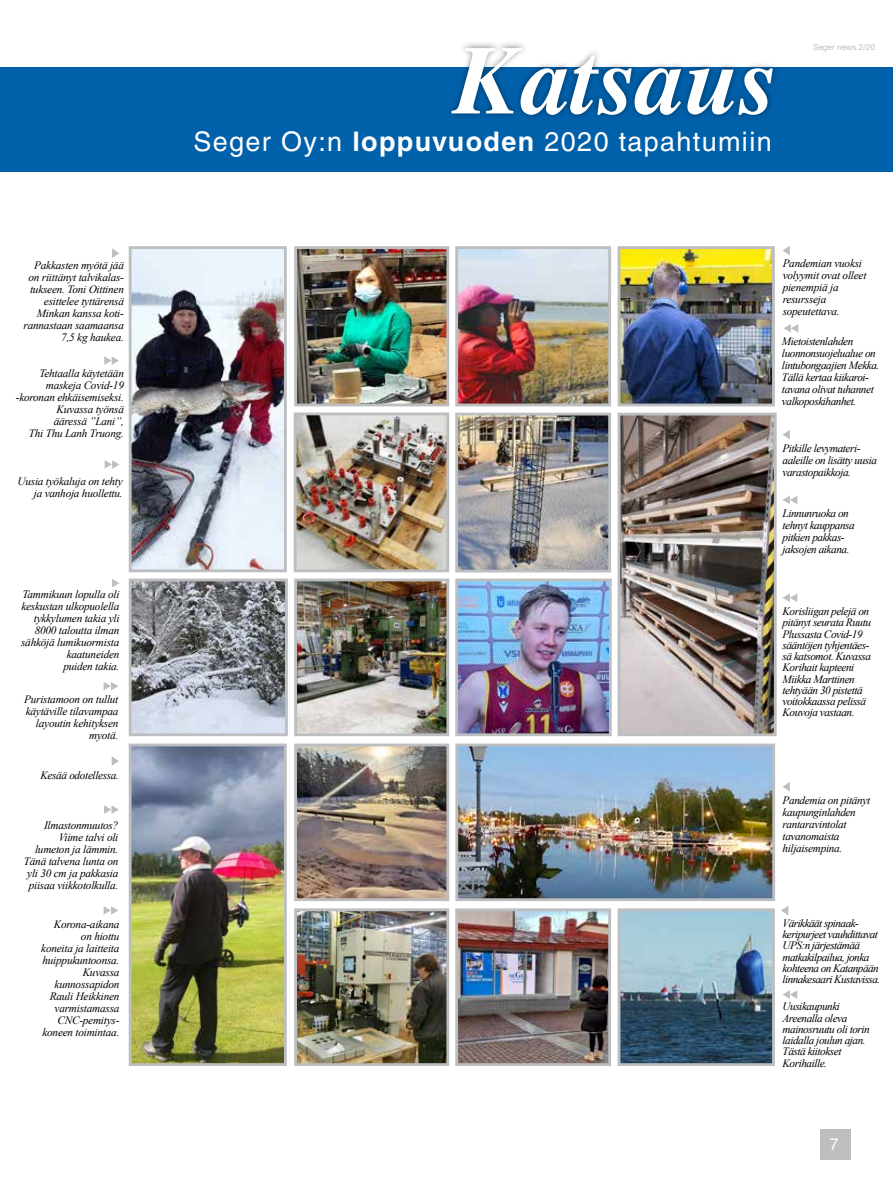
<style>
.page{position:relative;width:893px;height:1191px;background:#fff}
.page>*{position:absolute;margin:0;border:0;box-sizing:border-box;transform-origin:0 0}
.t1{font:italic 700 97.65px "Times";color:#fff}
.t2{font:27px "Helvetica LT Std";letter-spacing:.05em;color:#fff}
.t3{font:16.5px "Helvetica";color:#fff}
.t4{font:italic 11.25px/12px "Times New Roman";letter-spacing:-.03em;color:#000}
.t5{font:italic 11.25px/11.2px "Times New Roman";letter-spacing:-.05em;color:#000}
.t6{font:8.25px "Helvetica Neue";color:#bcbec0}
.s1{font-weight:700}
</style>
<div class="page">
<div style="left:821px;top:1129px;width:30px;height:30px;background:#bcbec0"></div>
<div style="left:0;top:68px;width:893px;height:104px;background:#0060a9"></div>
<div style="left:445px;top:41px;width:334px;height:80px;background:#000;opacity:.45"></div>
<img style="left:622px;top:417px;width:151px;height:315px">
<div style="left:618px;top:413px;width:159px;height:323px;border:3px solid #bcbec0"></div>
<img style="left:298px;top:416px;width:147px;height:152px">
<div style="left:294px;top:412px;width:155px;height:160px;border:3px solid #bcbec0"></div>
<img style="left:622px;top:250px;width:149px;height:152px">
<div style="left:618px;top:246px;width:157px;height:160px;border:3px solid #bcbec0"></div>
<img style="left:622px;top:912px;width:149px;height:150px">
<div style="left:618px;top:908px;width:157px;height:158px;border:3px solid #bcbec0"></div>
<svg style="left:783px;top:246px;width:7px;height:9px"></svg>
<svg style="left:112px;top:248px;width:7px;height:10px"></svg>
<svg style="left:112px;top:756px;width:7px;height:10px"></svg>
<svg style="left:783px;top:782px;width:7px;height:9px"></svg>
<img style="left:133px;top:250px;width:150px;height:318px">
<div style="left:129px;top:246px;width:158px;height:326px;border:3px solid #bcbec0"></div>
<img style="left:459px;top:582px;width:149px;height:150px">
<div style="left:455px;top:578px;width:157px;height:158px;border:3px solid #bcbec0"></div>
<img style="left:298px;top:250px;width:147px;height:152px">
<div style="left:294px;top:246px;width:155px;height:160px;border:3px solid #bcbec0"></div>
<img style="left:298px;top:912px;width:147px;height:150px">
<div style="left:294px;top:908px;width:155px;height:158px;border:3px solid #bcbec0"></div>
<img style="left:298px;top:582px;width:147px;height:150px">
<div style="left:294px;top:578px;width:155px;height:158px;border:3px solid #bcbec0"></div>
<img style="left:298px;top:747px;width:147px;height:150px">
<div style="left:294px;top:743px;width:155px;height:158px;border:3px solid #bcbec0"></div>
<svg style="left:104px;top:356px;width:15px;height:9px"></svg>
<svg style="left:105px;top:460px;width:14px;height:9px"></svg>
<img style="left:133px;top:582px;width:151px;height:150px">
<div style="left:129px;top:578px;width:159px;height:158px;border:3px solid #bcbec0"></div>
<img style="left:459px;top:250px;width:148px;height:152px">
<div style="left:455px;top:246px;width:156px;height:160px;border:3px solid #bcbec0"></div>
<img style="left:459px;top:912px;width:148px;height:150px">
<div style="left:455px;top:908px;width:156px;height:158px;border:3px solid #bcbec0"></div>
<img style="left:459px;top:417px;width:148px;height:151px">
<div style="left:455px;top:413px;width:156px;height:159px;border:3px solid #bcbec0"></div>
<svg style="left:783px;top:495px;width:14px;height:9px"></svg>
<svg style="left:783px;top:593px;width:14px;height:9px"></svg>
<svg style="left:783px;top:990px;width:14px;height:9px"></svg>
<svg style="left:784px;top:324px;width:14px;height:8px"></svg>
<img style="left:459px;top:747px;width:312px;height:150px">
<div style="left:455px;top:743px;width:320px;height:158px;border:3px solid #bcbec0"></div>
<svg style="left:112px;top:579px;width:7px;height:8px"></svg>
<svg style="left:104px;top:906px;width:14px;height:8px"></svg>
<svg style="left:104px;top:682px;width:14px;height:8px"></svg>
<svg style="left:781px;top:906px;width:7px;height:9px"></svg>
<svg style="left:783px;top:430px;width:7px;height:9px"></svg>
<img style="left:133px;top:747px;width:150px;height:315px">
<div style="left:129px;top:743px;width:158px;height:323px;border:3px solid #bcbec0"></div>
<svg style="left:104px;top:805px;width:15px;height:9px"></svg>
<p class="t4" style="left:24px;top:258px;width:102px;text-align:right">Pakkasten myötä jää on riittänyt talvikalas&shy;tukseen. Toni Oittinen esittelee tyttärensä<br>Minkan kanssa koti&shy;rannastaan saamaansa<br>7,5 kg haukea.</p>
<p class="t4" style="left:16px;top:367px;width:110px;text-align:right">Tehtaalla käytetään maskeja Covid-19 -koronan ehkäisemiseksi.<br>Kuvassa työnsä<br>ääressä ”Lani”,<br>Thi Thu Lanh Truong.</p>
<p class="t4" style="left:18px;top:474px;width:107px;text-align:right">Uusia työkaluja on tehty ja vanhoja huollettu.</p>
<p class="t4" style="left:21px;top:587px;width:100px;text-align:right">Tammikuun lopulla oli keskustan ulkopuolella tykkylumen takia yli<br>8000 taloutta ilman sähköjä lumikuormista kaatuneiden<br>puiden takia.</p>
<p class="t4" style="left:24px;top:693px;width:96px;text-align:right">Puristamoon on tullut käytäville tilavampaa layoutin kehityksen myotä.</p>
<p class="t4" style="left:40px;top:769px;width:80px">Kesää odotellessa.</p>
<p class="t4" style="left:24px;top:819px;width:96px;text-align:right">Ilmastonmuutos?<br>Viime talvi oli lumeton ja lämmin.<br>Tänä talvena lunta on yli 30 cm ja pakkasia piisaa viikkotolkulla.</p>
<p class="t4" style="left:41px;top:918px;width:80px;text-align:right">Korona-aikana on hiottu<br>koneita ja laitteita huippukuntoonsa.<br>Kuvassa kunnossapidon<br>Rauli Heikkinen varmistamassa<br>CNC-pemitys&shy;koneen toimintaa.</p>
<h1 class="t1" style="left:455px;top:-11px;width:322px">Katsaus</h1>
<h2 class="t2" style="left:193px;top:125px;width:580px">Seger Oy:n <span class="s1">loppuvuoden</span> 2020 tapahtumiin</h2>
<p class="t6" style="left:813px;top:41px;width:64px">Seger news 2/20</p>
<p class="t4" style="left:783px;top:257px;width:85px">Pandemian vuoksi volyymit ovat olleet pienempiä ja resursseja sopeutettava.</p>
<p class="t4" style="left:782px;top:335px;width:99px">Mietoistenlahden luonnonsuojelualue on lintubongaajien Mekka.<br>Tällä kertaa kiikaroi&shy;tavana olivat tuhannet valkoposkihanhet.</p>
<p class="t4" style="left:782px;top:441px;width:96px">Pitkille levymateri&shy;aaleille on lisätty uusia varastopaikkoja.</p>
<p class="t4" style="left:782px;top:507px;width:74px">Linnunruoka on tehnyt kauppansa pitkien pakkas&shy;jaksojen aikana.</p>
<p class="t4" style="left:782px;top:605px;width:90px;line-height:11.2px">Korisliigan pelejä on pitänyt seurata Ruutu<br>Plussasta Covid-19 sääntöjen tyhjentäes&shy;sä katsomot. Kuvassa<br>Korihait kapteeni<br>Miikka Marttinen tehtyään 30 pistettä voitokkaassa pelissä<br>Kouvoja vastaan.</p>
<p class="t4" style="left:782px;top:794px;width:89px">Pandemia on pitänyt kaupunginlahden rantaravintolat tavanomaista hiljaisempina.</p>
<p class="t5" style="left:782px;top:917px;width:99px">Värikkäät spinaak&shy;keripurjeet vauhdittavat<br>UPS:n järjestämää matkakilpailua, jonka kohteena on Katanpään linnakesaari Kustavissa.</p>
<p class="t4" style="left:782px;top:1000px;width:89px;line-height:11.2px">Uusikaupunki<br>Areenalla oleva mainosruutu oli torin laidalla joulun ajan.<br>Tästä kiitokset<br>Korihaille.</p>
<h3 class="t3" style="left:829px;top:1131px;width:11px">7</h3>
</div>
